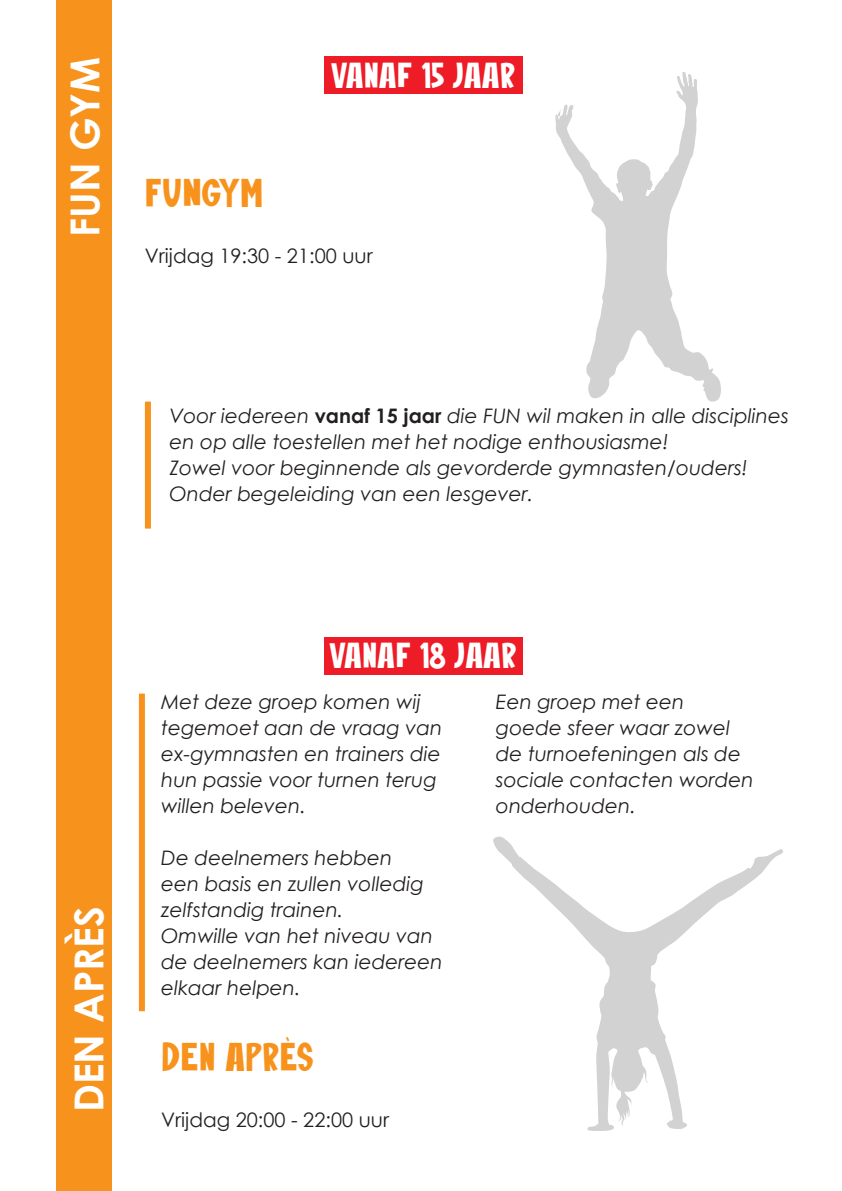
<style>
.page{position:relative;width:842px;height:1191px;background:#fff}
.page>*{position:absolute;margin:0;border:0;box-sizing:border-box;transform-origin:0 0}
.t1{font:700 40px "Century Gothic";color:#fff}
.t2{font:40px "Bear And Bunny";color:#f7931d}
.t3{font:36px "Bear And Bunny";color:#fff}
.t4{font:italic 20px/26px "Century Gothic";color:#231f20}
.t5{font:20px "Century Gothic";color:#231f20}
.s1{font-weight:700;font-style:normal}
</style>
<div class="page">
<div style="left:57px;top:0;width:55px;height:1191px;background:#f7931d"></div>
<div style="left:139px;top:693px;width:6px;height:318px;background:#f7931d"></div>
<div style="left:324px;top:637px;width:198px;height:37px;background:#ee1c26"></div>
<svg style="left:493px;top:836px;width:290px;height:295px"></svg>
<div style="left:145px;top:401px;width:6px;height:127px;background:#f7931d"></div>
<svg style="left:555px;top:72px;width:166px;height:329px"></svg>
<div style="left:324px;top:57px;width:198px;height:37px;background:#ee1c26"></div>
<h1 class="t1" style="left:54px;top:237px;width:181px;rotate:-90deg">FUN GYM</h1>
<h2 class="t3" style="left:331px;top:57px;width:186px">VANAF 15 JAAR</h2>
<h1 class="t2" style="left:145px;top:172px;width:121px">FUNGYM</h1>
<p class="t5" style="left:145px;top:241px;width:229px">Vrijdag 19:30 - 21:00 uur</p>
<p class="t4" style="left:169px;top:402px;width:621px">Voor iedereen <span class="s1">vanaf 15 jaar</span> die FUN wil maken in alle disciplines en op alle toestellen met het nodige enthousiasme!<br>Zowel voor beginnende als gevorderde gymnasten/ouders!<br>Onder begeleiding van een lesgever.</p>
<h1 class="t1" style="left:58px;top:1112px;width:208px;rotate:-90deg">DEN APRÈS</h1>
<h2 class="t3" style="left:329px;top:637px;width:189px">VANAF 18 JAAR</h2>
<p class="t4" style="left:161px;top:688px;width:283px">Met deze groep komen wij tegemoet aan de vraag van ex-gymnasten en trainers die hun passie voor turnen terug willen beleven.</p>
<p class="t4" style="left:161px;top:844px;width:283px">De deelnemers hebben<br>een basis en zullen volledig zelfstandig trainen.<br>Omwille van het niveau van de deelnemers kan iedereen elkaar helpen.</p>
<h1 class="t2" style="left:161px;top:1036px;width:154px">DEN APRÈS</h1>
<p class="t5" style="left:161px;top:1105px;width:229px">Vrijdag 20:00 - 22:00 uur</p>
<p class="t4" style="left:496px;top:688px;width:259px">Een groep met een goede sfeer waar zowel de turnoefeningen als de sociale contacten worden onderhouden.</p>
</div>
